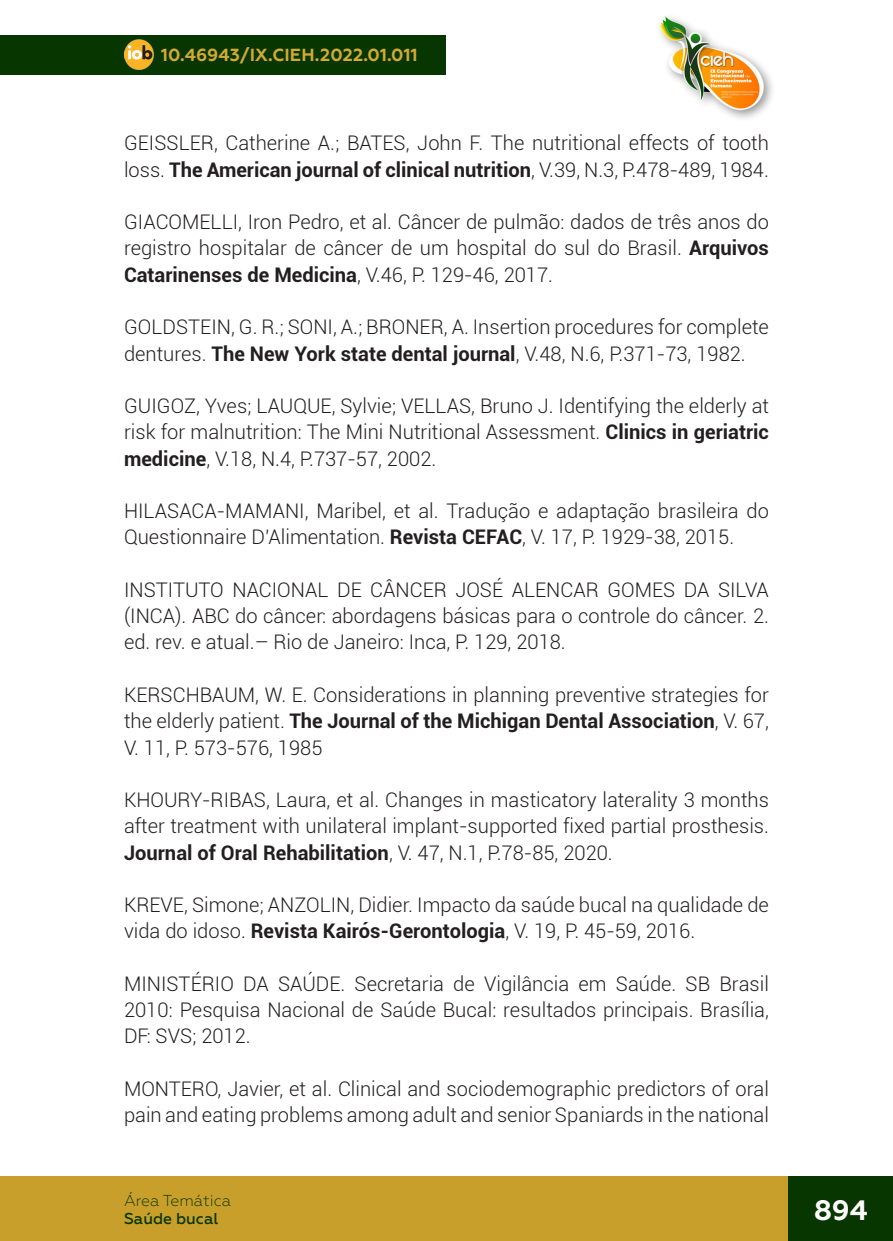
<style>
.page{position:relative;width:893px;height:1241px;background:#fff}
.page>*{position:absolute;margin:0;border:0;box-sizing:border-box;transform-origin:0 0}
.t1{font:700 28px "Geometria";color:#fff}
._13_REFERENCIAS{font:300 20.12px/26.2px "Roboto";color:#231f20;text-align:justify}
.t2{font:700 17.5px "Geometria";letter-spacing:.01em;color:#d2a935}
.t3{font:300 15.75px "Geometria";color:#083600}
.t4{font:500 15.75px "Geometria";color:#083600}
.s1{font-weight:700}
</style>
<div class="page">
<div style="left:0;top:1176px;width:893px;height:64px;background:#c89f2b"></div>
<div style="left:0;top:35px;width:446px;height:39px;background:#083600"></div>
<img style="left:124px;top:40px;width:30px;height:29px">
<div style="left:789px;top:1176px;width:104px;height:64px;background:#083600"></div>
<div style="left:655px;top:12px;width:121px;height:111px;background:#231f20;opacity:.5"></div>
<img style="left:656px;top:12px;width:113px;height:100px">
<p class="t2" style="left:161px;top:45px;width:258px">10.46943/IX.CIEH.2022.01.011</p>
<p class="_13_REFERENCIAS" style="left:124px;top:129px;width:646px">GEISSLER, Catherine A.; BATES, John F. The nutritional effects of tooth loss. <span class="s1">The American journal of clinical nutrition</span>, V.39, N.3, P.478-489, 1984.</p>
<p class="_13_REFERENCIAS" style="left:124px;top:208px;width:646px">GIACOMELLI, Iron Pedro, et al. Câncer de pulmão: dados de três anos do registro hospitalar de câncer de um hospital do sul do Brasil. <span class="s1">Arquivos Catarinenses de Medicina</span>, V.46, P. 129-46, 2017.</p>
<p class="_13_REFERENCIAS" style="left:124px;top:313px;width:646px">GOLDSTEIN, G. R.; SONI, A.; BRONER, A. Insertion procedures for complete dentures. <span class="s1">The New York state dental journal</span>, V.48, N.6, P.371-73, 1982.</p>
<p class="_13_REFERENCIAS" style="left:124px;top:392px;width:646px">GUIGOZ, Yves; LAUQUE, Sylvie; VELLAS, Bruno J. Identifying the elderly at risk for malnutrition: The Mini Nutritional Assessment. <span class="s1">Clinics in geriatric medicine</span>, V.18, N.4, P.737-57, 2002.</p>
<p class="_13_REFERENCIAS" style="left:124px;top:497px;width:646px">HILASACA-MAMANI, Maribel, et al. Tradução e adaptação brasileira do<br>Questionnaire D’Alimentation. <span class="s1">Revista CEFAC</span>, V. 17, P. 1929-38, 2015.</p>
<p class="_13_REFERENCIAS" style="left:124px;top:576px;width:646px">INSTITUTO NACIONAL DE CÂNCER JOSÉ ALENCAR GOMES DA SILVA (INCA). ABC do câncer: abordagens básicas para o controle do câncer. 2. ed. rev. e atual.– Rio de Janeiro: Inca, P. 129, 2018.</p>
<p class="_13_REFERENCIAS" style="left:124px;top:681px;width:646px">KERSCHBAUM, W. E. Considerations in planning preventive strategies for the elderly patient. <span class="s1">The Journal of the Michigan Dental Association</span>, V. 67, V. 11, P. 573-576, 1985</p>
<p class="_13_REFERENCIAS" style="left:124px;top:786px;width:646px">KHOURY-RIBAS, Laura, et al. Changes in masticatory laterality 3 months after treatment with unilateral implant-supported fixed partial prosthesis.<br><span class="s1">Journal of Oral Rehabilitation</span>, V. 47, N.1, P.78-85, 2020.</p>
<p class="_13_REFERENCIAS" style="left:124px;top:891px;width:646px">KREVE, Simone; ANZOLIN, Didier. Impacto da saúde bucal na qualidade de vida do idoso. <span class="s1">Revista Kairós-Gerontologia</span>, V. 19, P. 45-59, 2016.</p>
<p class="_13_REFERENCIAS" style="left:124px;top:969px;width:646px">MINISTÉRIO DA SAÚDE. Secretaria de Vigilância em Saúde. SB Brasil 2010: Pesquisa Nacional de Saúde Bucal: resultados principais. Brasília, DF: SVS; 2012.</p>
<p class="_13_REFERENCIAS" style="left:124px;top:1074px;width:646px">MONTERO, Javier, et al. Clinical and sociodemographic predictors of oral pain and eating problems among adult and senior Spaniards in the national</p>
<p class="t3" style="left:124px;top:1191px;width:109px">Área Temática</p>
<p class="t4" style="left:124px;top:1208px;width:96px">Saúde bucal</p>
<h1 class="t1" style="left:814px;top:1192px;width:55px">894</h1>
</div>
